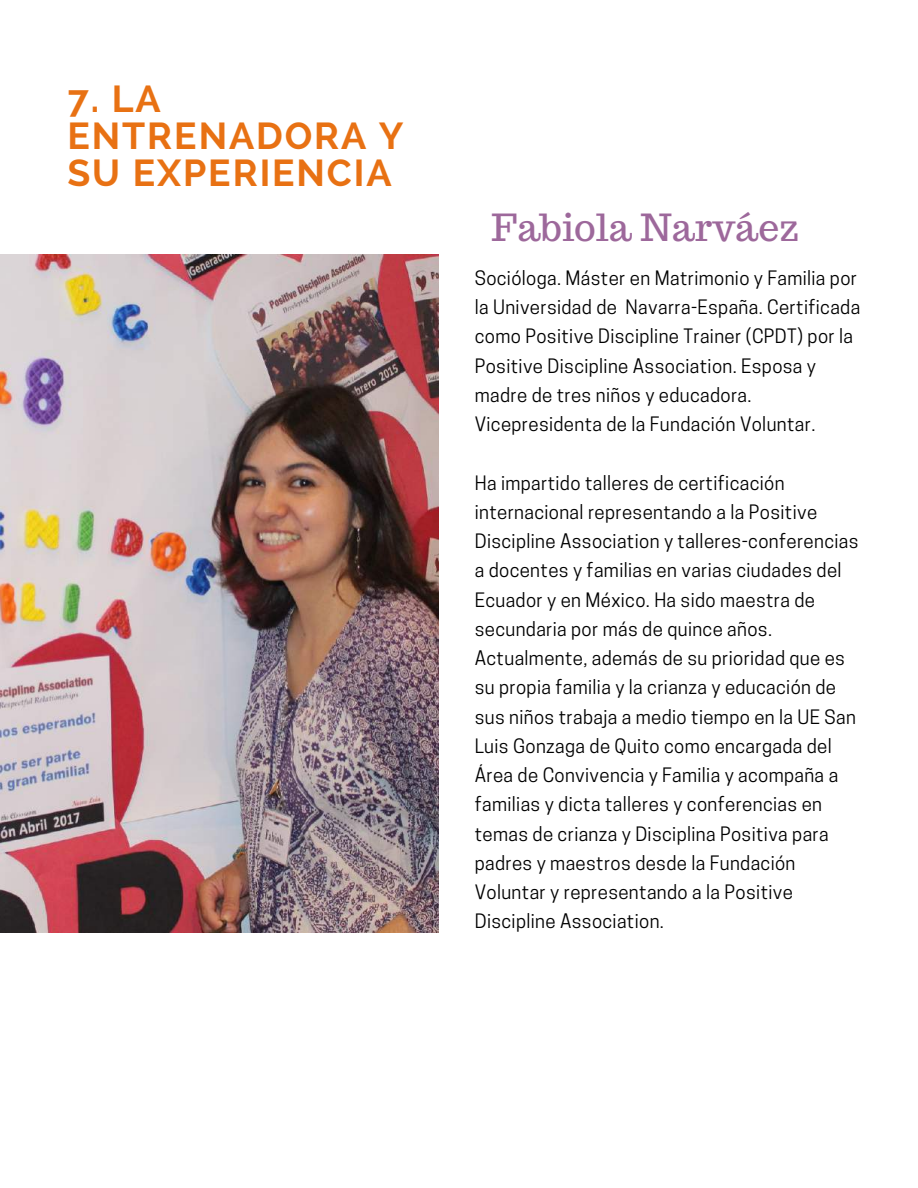
<style>
.page{position:relative;width:918px;height:1188px;background:#fff}
.page>*{position:absolute;margin:0;border:0;box-sizing:border-box;transform-origin:0 0}
.t1{font:700 37.35px/37.2px "Raleway";letter-spacing:.05em;color:#e87113}
.t2{font:37.35px "Trocchi";color:#9d689b}
.t3{font:18.75px/29.2px "Cooper Hewitt";letter-spacing:.02em;color:#000}
</style>
<div class="page">
<img style="left:0;top:254px;width:439px;height:679px">
<h1 class="t1" style="left:68px;top:80px;width:337px">7. LA<br>ENTRENADORA Y<br>SU EXPERIENCIA</h1>
<h1 class="t2" style="left:492px;top:203px;width:309px">Fabiola Narváez</h1>
<p class="t3" style="left:475px;top:266px;width:387px">Socióloga. Máster en Matrimonio y Familia por la Universidad de Navarra-España. Certificada como Positive Discipline Trainer (CPDT) por la Positive Discipline Association. Esposa y madre de tres niños y educadora.<br>Vicepresidenta de la Fundación Voluntar.</p>
<p class="t3" style="left:475px;top:470px;width:385px">Ha impartido talleres de certificación internacional representando a la Positive Discipline Association y talleres-conferencias a docentes y familias en varias ciudades del Ecuador y en México. Ha sido maestra de secundaria por más de quince años.<br>Actualmente, además de su prioridad que es su propia familia y la crianza y educación de sus niños trabaja a medio tiempo en la UE San Luis Gonzaga de Quito como encargada del Área de Convivencia y Familia y acompaña a familias y dicta talleres y conferencias en temas de crianza y Disciplina Positiva para padres y maestros desde la Fundación Voluntar y representando a la Positive Discipline Association.</p>
</div>
